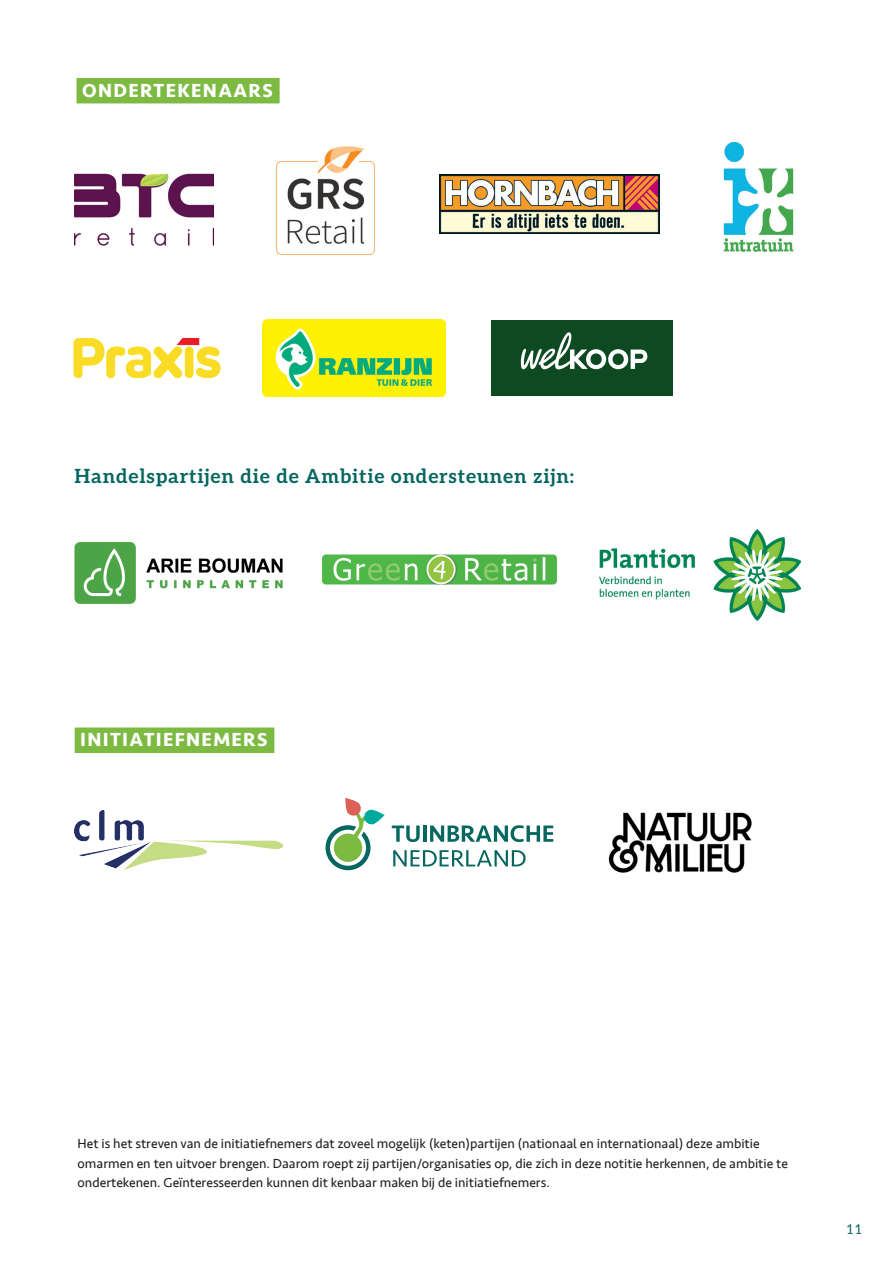
<style>
.page{position:relative;width:893px;height:1263px;background:#fff}
.page>*{position:absolute;margin:0;border:0;box-sizing:border-box;transform-origin:0 0}
.t1{font:700 19.5px "Aleo";letter-spacing:.04em;color:#066660}
.t2{font:700 19.5px "Seravek";letter-spacing:.07em;color:#fff}
.t3{font:13.5px/19.5px "Seravek";color:#231f20}
.t4{font:13.5px "Aleo";color:#066660}
</style>
<div class="page">
<img style="left:322px;top:555px;width:236px;height:30px">
<div style="left:77px;top:78px;width:203px;height:25px;background:#7dba42"></div>
<svg style="left:392px;top:825px;width:28px;height:17px"></svg>
<hr style="left:423px;top:825px;width:4px;height:17px;background:#066660">
<svg style="left:430px;top:825px;width:123px;height:17px"></svg>
<svg style="left:393px;top:850px;width:133px;height:16px"></svg>
<svg style="left:326px;top:798px;width:59px;height:72px"></svg>
<img style="left:608px;top:812px;width:144px;height:61px">
<img style="left:75px;top:811px;width:207px;height:60px">
<div style="left:75px;top:727px;width:199px;height:26px;background:#7dba42"></div>
<img style="left:74px;top:541px;width:209px;height:63px">
<img style="left:439px;top:175px;width:221px;height:58px">
<img style="left:723px;top:141px;width:71px;height:111px">
<img style="left:74px;top:173px;width:139px;height:72px">
<img style="left:276px;top:146px;width:99px;height:109px">
<img style="left:599px;top:530px;width:201px;height:91px">
<img style="left:263px;top:320px;width:182px;height:76px">
<img style="left:73px;top:338px;width:148px;height:41px">
<div style="left:491px;top:320px;width:181px;height:76px;background:#0e4a21"></div>
<svg style="left:520px;top:332px;width:127px;height:38px"></svg>
<h1 class="t2" style="left:82px;top:75px;width:192px">ONDERTEKENAARS</h1>
<h1 class="t1" style="left:75px;top:460px;width:501px">Handelspartijen die de Ambitie ondersteunen zijn:</h1>
<h1 class="t2" style="left:80px;top:724px;width:189px">INITIATIEFNEMERS</h1>
<p class="t3" style="left:78px;top:1134px;width:712px">Het is het streven van de initiatiefnemers dat zoveel mogelijk (keten)partijen (nationaal en internationaal) deze ambitie omarmen en ten uitvoer brengen. Daarom roept zij partijen/organisaties op, die zich in deze notitie herkennen, de ambitie te ondertekenen. Geïnteresseerden kunnen dit kenbaar maken bij de initiatiefnemers.</p>
<p class="t4" style="left:846px;top:1219px;width:18px">11</p>
</div>
